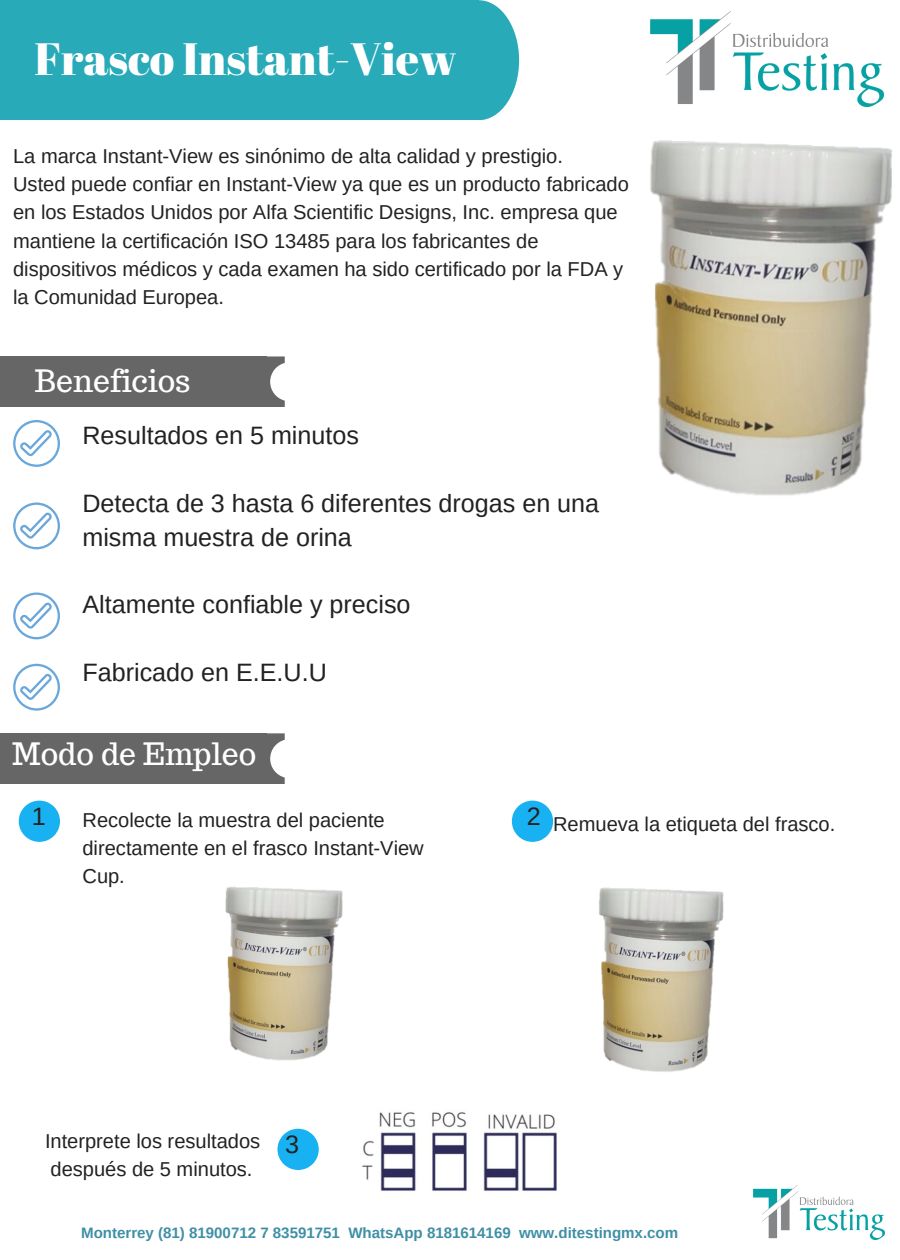
<style>
.page{position:relative;width:900px;height:1260px;background:#fff}
.page>*{position:absolute;margin:0;border:0;box-sizing:border-box;transform-origin:0 0}
.t1{font:45.25px "Abril Fatface";color:#fff}
.t2{font:30.25px "Trocchi";color:#fff}
.t3{font:25.25px/33.8px "Arimo";color:#222}
.t4{font:20px/28px "Arimo";color:#222}
.t5{font:700 15px "Arimo";color:#3f8fa6}
.s1{font-size:25.25px}
</style>
<div class="page">
<svg style="left:479px;top:0;width:40px;height:120px"></svg>
<div style="left:0;top:0;width:479px;height:120px;background:#28aab8"></div>
<svg style="left:13px;top:502px;width:47px;height:47px"></svg>
<div style="left:0;top:356px;width:267px;height:51px;background:#666"></div>
<svg style="left:267px;top:356px;width:18px;height:51px"></svg>
<img style="left:650px;top:140px;width:242px;height:356px">
<svg style="left:13px;top:420px;width:47px;height:47px"></svg>
<svg style="left:13px;top:592px;width:47px;height:47px"></svg>
<svg style="left:13px;top:664px;width:47px;height:47px"></svg>
<div style="left:0;top:733px;width:267px;height:51px;background:#666"></div>
<svg style="left:267px;top:733px;width:18px;height:51px"></svg>
<img style="left:225px;top:887px;width:118px;height:174px">
<img style="left:599px;top:887px;width:125px;height:185px">
<img style="left:362px;top:1112px;width:195px;height:79px">
<svg style="left:19px;top:801px;width:41px;height:41px"></svg>
<svg style="left:278px;top:1129px;width:41px;height:41px"></svg>
<svg style="left:512px;top:801px;width:41px;height:41px"></svg>
<img style="left:651px;top:11px;width:232px;height:96px">
<img style="left:754px;top:1185px;width:131px;height:54px">
<h1 class="t1" style="left:34px;top:27px;width:424px">Frasco Instant-View</h1>
<p class="t4" style="left:13px;top:142px;width:617px">La marca Instant-View es sinónimo de alta calidad y prestigio.<br>Usted puede confiar en Instant-View ya que es un producto fabricado en los Estados Unidos por Alfa Scientific Designs, Inc. empresa que mantiene la certificación ISO 13485 para los fabricantes de dispositivos médicos y cada examen ha sido certificado por la FDA y la Comunidad Europea.</p>
<h2 class="t2" style="left:35px;top:361px;width:157px">Beneficios</h2>
<p class="t3" style="left:82px;top:419px;width:278px">Resultados en 5 minutos</p>
<p class="t3" style="left:82px;top:486px;width:518px">Detecta de 3 hasta 6 diferentes drogas en una misma muestra de orina</p>
<p class="t3" style="left:82px;top:587px;width:330px">Altamente confiable y preciso</p>
<p class="t3" style="left:82px;top:655px;width:246px">Fabricado en E.E.U.U</p>
<h2 class="t2" style="left:12px;top:734px;width:246px">Modo de Empleo</h2>
<p class="t3" style="left:32px;top:799px;width:15px">1</p>
<p class="t4" style="left:527px;top:810px;width:310px"><sup>2</sup> Remueva la etiqueta del frasco.</p>
<p class="t4" style="left:82px;top:806px;width:343px">Recolecte la muestra del paciente directamente en el frasco Instant-View<br>Cup.</p>
<p class="t4" style="left:45px;top:1127px;width:255px">Interprete los resultados <span class="s1">3 </span>después de 5 minutos.</p>
<p class="t5" style="left:81px;top:1224px;width:599px">Monterrey (81) 81900712 7 83591751 WhatsApp 8181614169 www.ditestingmx.com</p>
</div>
